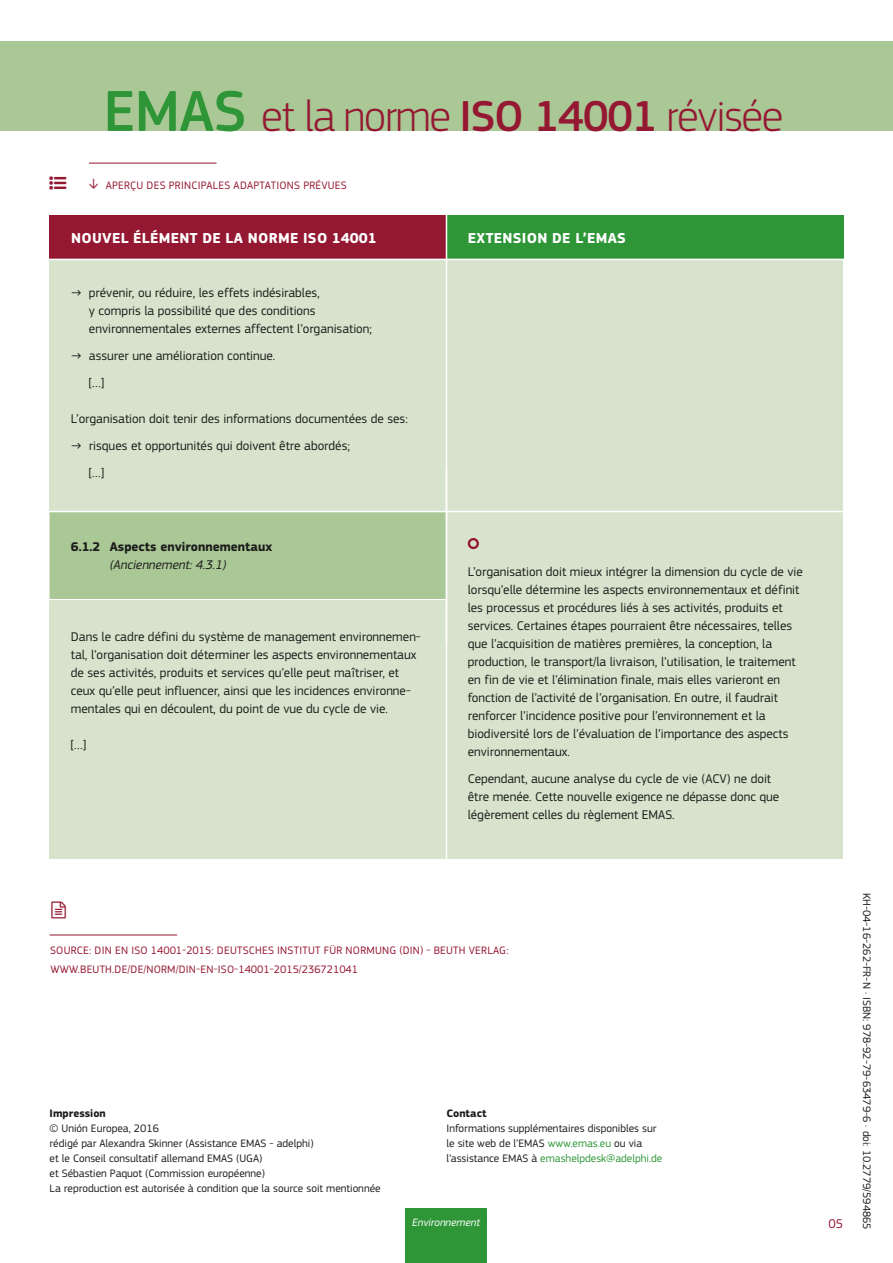
<style>
.page{position:relative;width:893px;height:1263px;background:#fff}
.page>*{position:absolute;margin:0;border:0;box-sizing:border-box;transform-origin:0 0}
.t1{font:300 45px "EC Square Sans Pro";letter-spacing:-.03em;color:#951832}
.t2{font:700 15px "EC Square Sans Pro";letter-spacing:.02em;color:#fff}
.t3{font:13.2px/18px "EC Square Sans Pro";color:#1d1d1b}
.t4{font:700 13.2px "EC Square Sans Pro";color:#1d1d1b}
.t5{font:italic 13.2px "EC Square Sans Pro";color:#1d1d1b}
.t6{font:13.2px "EC Square Sans Pro";color:#951832}
.t7{font:11.25px/15px "EC Square Sans Pro";color:#1d1d1b}
.t8{font:11.25px/18.8px "EC Square Sans Pro";letter-spacing:.02em;color:#951832}
.t9{font:700 11.25px "EC Square Sans Pro";color:#1d1d1b}
.t10{font:italic 11.1px "EC Square Sans Pro";color:#fff}
.s1{font-weight:500;font-size:60px;color:#2f9638}
.s2{font-weight:500}
.s3{font-weight:300;font-size:15px}
.s4{color:#2f9638}
</style>
<div class="page">
<div style="left:0;top:42px;width:893px;height:89px;background:#aac796"></div>
<div style="left:406px;top:1209px;width:81px;height:54px;background:#2f9638"></div>
<hr style="left:50px;top:935px;width:127px;height:1px;background:#951832">
<div style="left:50px;top:215px;width:793px;height:297px;background:#d7e3cc"></div>
<div style="left:50px;top:215px;width:396px;height:44px;background:#951832"></div>
<hr style="left:89px;top:163px;width:128px;height:1px;background:#951832">
<div style="left:50px;top:511px;width:793px;height:348px;background:#d7e3cc"></div>
<div style="left:50px;top:511px;width:396px;height:89px;background:#aac796"></div>
<svg style="left:468px;top:538px;width:11px;height:11px"></svg>
<hr style="left:446px;top:467px;width:1px;height:430px;background:#fff">
<hr style="left:21px;top:599px;width:425px;height:1px;background:#fff">
<hr style="left:19px;top:511px;width:851px;height:1px;background:#fff">
<div style="left:447px;top:215px;width:396px;height:44px;background:#2f9638"></div>
<hr style="left:446px;top:215px;width:1px;height:430px;background:#fff">
<hr style="left:19px;top:259px;width:851px;height:1px;background:#fff">
<h1 class="t1" style="left:104px;top:90px;width:682px"><span class="s1">EMAS</span> et la norme <span class="s2">ISO 14001</span> révisée</h1>
<p class="t8" style="left:89px;top:176px;width:259px"><span class="s3">h</span> APERÇU DES PRINCIPALES ADAPTATIONS PRÉVUES</p>
<p class="t2" style="left:71px;top:229px;width:307px">NOUVEL ÉLÉMENT DE LA NORME ISO 14001</p>
<p class="t3" style="left:89px;top:284px;width:285px;text-indent:-18px">→ prévenir, ou réduire, les effets indésirables,<br>y compris la possibilité que des conditions environnementales externes affectent l’organisation;</p>
<p class="t3" style="left:89px;top:342px;width:188px;line-height:27px;text-indent:-18px">→ assurer une amélioration continue. […]</p>
<p class="t3" style="left:71px;top:410px;width:338px">L’organisation doit tenir des informations documentées de ses:</p>
<p class="t3" style="left:89px;top:432px;width:262px;line-height:27px;text-indent:-18px">→ risques et opportunités qui doivent être abordés; […]</p>
<p class="t4" style="left:71px;top:538px;width:203px">6.1.2 Aspects environnementaux</p>
<p class="t5" style="left:110px;top:556px;width:118px">(Anciennement: 4.3.1)</p>
<p class="t3" style="left:71px;top:627px;width:351px">Dans le cadre défini du système de management environnemen&shy;tal, l’organisation doit déterminer les aspects environnementaux de ses activités, produits et services qu’elle peut maîtriser, et ceux qu’elle peut influencer, ainsi que les incidences environne&shy;mentales qui en découlent, du point de vue du cycle de vie.</p>
<p class="t3" style="left:71px;top:735px;width:17px">[…]</p>
<p class="t2" style="left:468px;top:229px;width:160px">EXTENSION DE L’EMAS</p>
<p class="t3" style="left:468px;top:563px;width:337px">L’organisation doit mieux intégrer la dimension du cycle de vie lorsqu’elle détermine les aspects environnementaux et définit les processus et procédures liés à ses activités, produits et services. Certaines étapes pourraient être nécessaires, telles que l’acquisition de matières premières, la conception, la production, le transport/la livraison, l’utilisation, le traitement en fin de vie et l’élimination finale, mais elles varieront en fonction de l’activité de l’organisation. En outre, il faudrait renforcer l’incidence positive pour l’environnement et la biodiversité lors de l’évaluation de l’importance des aspects environnementaux.</p>
<p class="t3" style="left:468px;top:770px;width:313px">Cependant, aucune analyse du cycle de vie (ACV) ne doit être menée. Cette nouvelle exigence ne dépasse donc que légèrement celles du règlement EMAS.</p>
<p class="t8" style="left:50px;top:941px;width:460px">SOURCE: DIN EN ISO 14001-2015: DEUTSCHES INSTITUT FÜR NORMUNG (DIN) - BEUTH VERLAG:<br>WWW.BEUTH.DE/DE/NORM/DIN-EN-ISO-14001-2015/236721041</p>
<p class="t9" style="left:50px;top:1106px;width:58px">Impression</p>
<p class="t7" style="left:50px;top:1121px;width:333px">© Unión Europea, 2016<br>rédigé par Alexandra Skinner (Assistance EMAS - adelphi)<br>et le Conseil consultatif allemand EMAS (UGA)<br>et Sébastien Paquot (Commission européenne)<br>La reproduction est autorisée à condition que la source soit mentionnée</p>
<p class="t9" style="left:446px;top:1106px;width:42px">Contact</p>
<p class="t7" style="left:446px;top:1120px;width:217px">Informations supplémentaires disponibles sur le site web de l’EMAS <span class="s4">www.emas.eu</span> ou via l’assistance EMAS à <span class="s4">emashelpdesk@adelphi.de</span></p>
<p class="t10" style="left:412px;top:1216px;width:69px">Environnement</p>
<p class="t6" style="left:828px;top:1215px;width:16px">05</p>
<p class="t7" style="left:874px;top:893px;width:338px;rotate:90deg">KH-04-16-262-FR-N · ISBN: 978-92-79-63479-6 · doi: 10.2779/594865</p>
</div>
